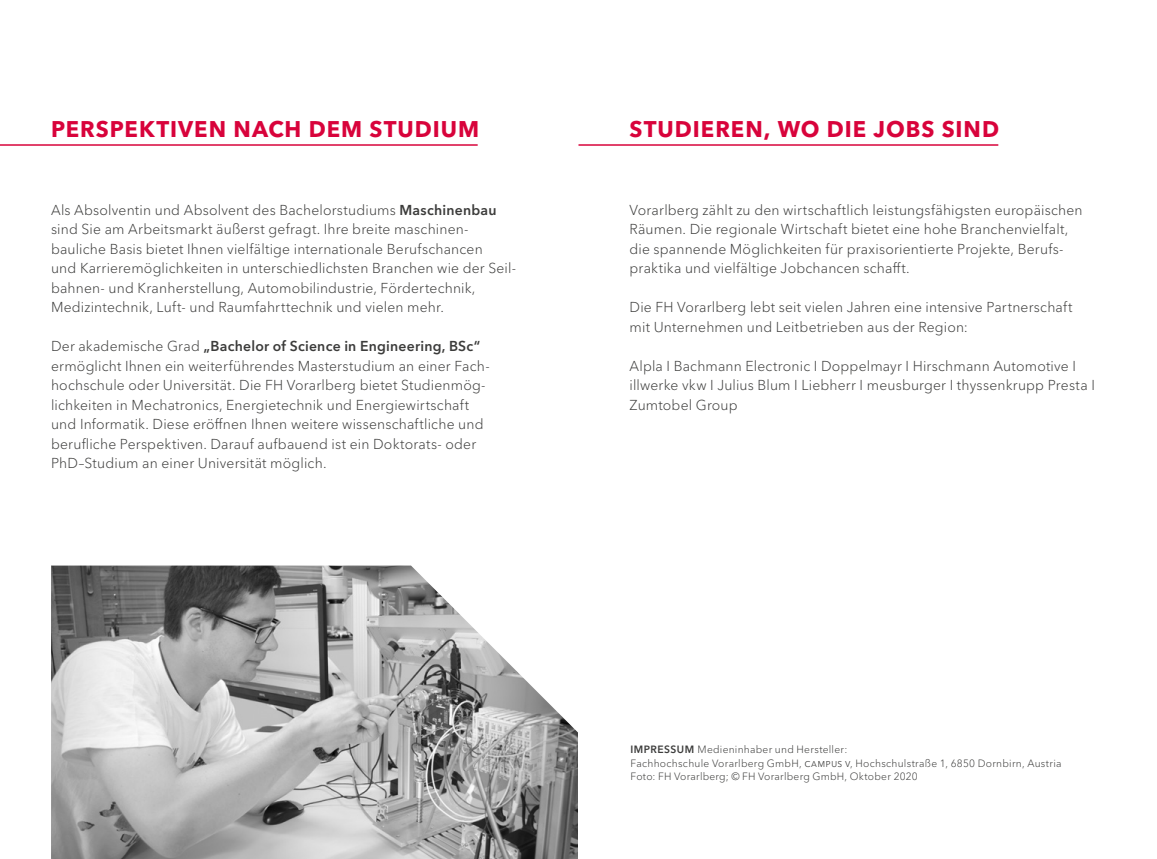
<style>
.page{position:relative;width:1157px;height:859px;background:#fff}
.page>*{position:absolute;margin:0;border:0;box-sizing:border-box;transform-origin:0 0}
.t1{font:700 22.5px "Avenir Next LT Pro";letter-spacing:.045em;color:#d8033b}
.t2{font:300 14.25px/19.5px "Avenir Next LT Pro";letter-spacing:.015em;color:#3c3c3b}
.t3{font:300 10.5px/13.5px "Avenir Next LT Pro";letter-spacing:.025em;color:#3c3c3b}
.s1{font-weight:600}
.s2{font-size:11.25px}
</style>
<div class="page">
<hr style="left:578px;top:144px;width:420px;height:2px;background:#d8033b">
<hr style="left:0;top:144px;width:477px;height:2px;background:#d8033b">
<img style="left:51px;top:565px;width:527px;height:294px">
<h1 class="t1" style="left:51px;top:115px;width:430px">PERSPEKTIVEN NACH DEM STUDIUM</h1>
<h1 class="t1" style="left:629px;top:115px;width:371px">STUDIEREN, WO DIE JOBS SIND</h1>
<p class="t2" style="left:51px;top:200px;width:466px">Als Absolventin und Absolvent des Bachelorstudiums <span class="s1">Maschinenbau </span>sind Sie am Arbeitsmarkt äußerst gefragt. Ihre breite maschinen&shy;bauliche Basis bietet Ihnen vielfältige internationale Berufschancen<br>und Karrieremöglichkeiten in unterschiedlichsten Branchen wie der Seil&shy;bahnen- und Kranherstellung, Automobilindustrie, Fördertechnik, Medizintechnik, Luft- und Raumfahrttechnik und vielen mehr.</p>
<p class="t2" style="left:51px;top:336px;width:439px">Der akademische Grad <span class="s1">„Bachelor of Science in Engineering, BSc“ </span>ermöglicht Ihnen ein weiterführendes Masterstudium an einer Fach&shy;hochschule oder Universität. Die FH Vorarlberg bietet Studienmög&shy;lichkeiten in Mechatronics, Energietechnik und Energiewirtschaft und Informatik. Diese eröffnen Ihnen weitere wissenschaftliche und berufliche Perspektiven. Darauf aufbauend ist ein Doktorats- oder PhD–Studium an einer Universität möglich.</p>
<p class="t2" style="left:629px;top:200px;width:454px">Vorarlberg zählt zu den wirtschaftlich leistungsfähigsten europäischen Räumen. Die regionale Wirtschaft bietet eine hohe Branchenvielfalt, die spannende Möglichkeiten für praxisorientierte Projekte, Berufs&shy;praktika und vielfältige Jobchancen schafft.</p>
<p class="t2" style="left:629px;top:297px;width:444px">Die FH Vorarlberg lebt seit vielen Jahren eine intensive Partnerschaft mit Unternehmen und Leitbetrieben aus der Region:</p>
<p class="t2" style="left:629px;top:356px;width:467px">Alpla I Bachmann Electronic I Doppelmayr I Hirschmann Automotive I illwerke vkw I Julius Blum I Liebherr I meusburger I thyssenkrupp Presta I<br>Zumtobel Group</p>
<p class="t3" style="left:630px;top:743px;width:432px"><span class="s1">IMPRESSUM</span> Medieninhaber und Hersteller:<br>Fachhochschule Vorarlberg GmbH, <span class="s2">CAMPUS V</span>, Hochschulstraße 1, 6850 Dornbirn, Austria<br>Foto: FH Vorarlberg; © FH Vorarlberg GmbH, Oktober 2020</p>
</div>
